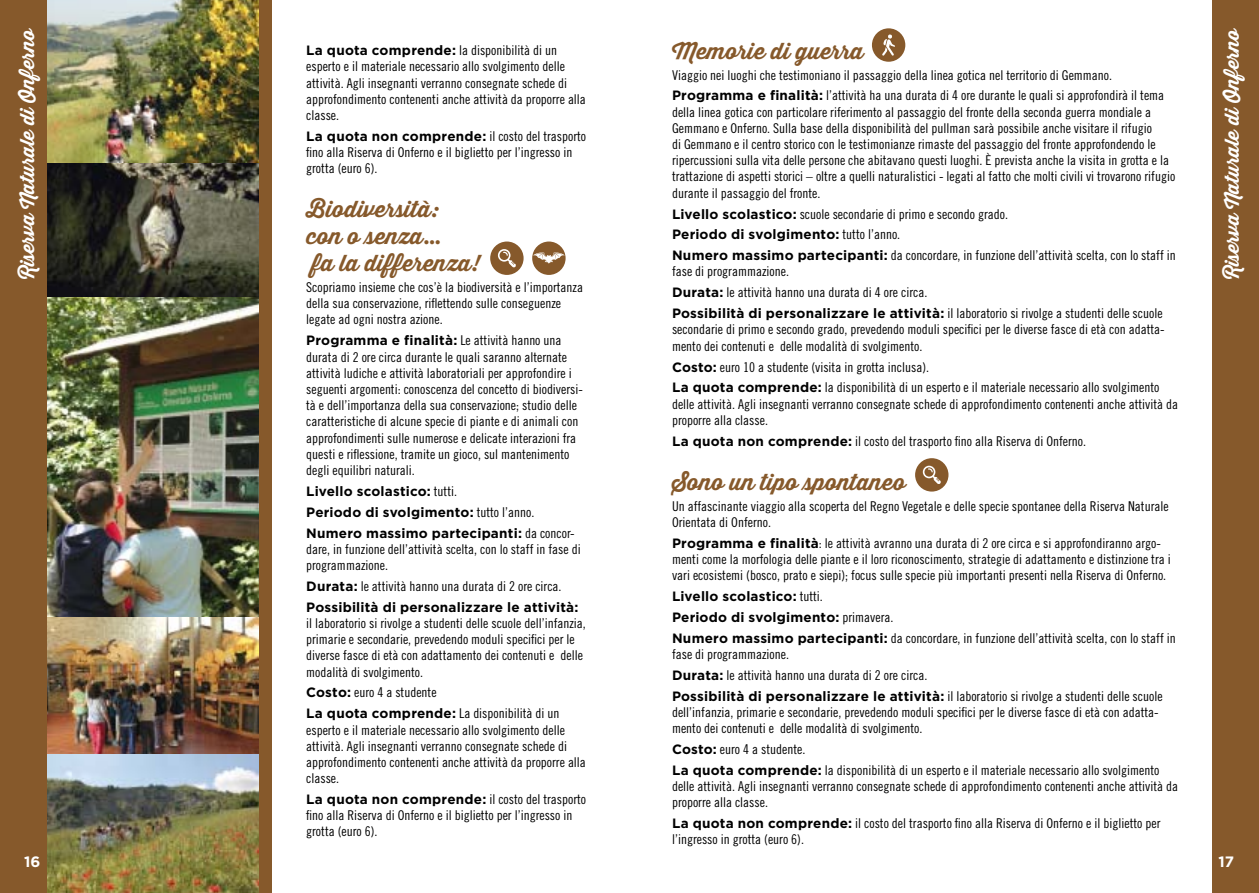
<style>
.page{position:relative;width:1259px;height:893px;background:#fff}
.page>*{position:absolute;margin:0;border:0;box-sizing:border-box;transform-origin:0 0}
.onferno_titoli{font:700 22.5px "Thirsty Script";color:#86592b}
.contenuti{font:700 19.5px "Thirsty Script";color:#fff}
.t1{font:700 15px "Gotham";color:#fff}
.contenuti-2{font:13.5px/16.2px "Trade Gothic LT Std Cn 18";color:#000}
.contenuti-3{font:700 13.5px "Gotham";letter-spacing:.015em;color:#000}
.titoli_verticali{font:700 13.35px "Gotham";color:#fff}
.s1{font-family:"Gotham";font-weight:700}
.s2{font-family:"Trade Gothic LT Std Cn 18";font-weight:400}
</style>
<div class="page">
<img style="left:47px;top:163px;width:212px;height:135px">
<img style="left:47px;top:617px;width:212px;height:138px">
<img style="left:47px;top:0;width:212px;height:163px">
<img style="left:47px;top:755px;width:212px;height:138px">
<img style="left:47px;top:298px;width:212px;height:319px">
<div style="left:0;top:0;width:47px;height:893px;background:#86592b"></div>
<div style="left:259px;top:0;width:13px;height:893px;background:#86592b"></div>
<div style="left:1212px;top:0;width:47px;height:893px;background:#86592b"></div>
<div style="left:490px;top:242px;width:33px;height:33px;background:#86592b;border-radius:50%"></div>
<svg style="left:498px;top:249px;width:18px;height:19px"></svg>
<div style="left:915px;top:458px;width:33px;height:34px;background:#86592b;border-radius:50%"></div>
<svg style="left:923px;top:466px;width:18px;height:18px"></svg>
<div style="left:532px;top:242px;width:33px;height:33px;background:#86592b;border-radius:50%"></div>
<svg style="left:533px;top:252px;width:32px;height:12px"></svg>
<div style="left:872px;top:28px;width:33px;height:34px;background:#86592b;border-radius:50%"></div>
<svg style="left:882px;top:34px;width:13px;height:22px"></svg>
<p class="contenuti" style="left:12px;top:279px;width:252px;rotate:-90deg">Riserva Naturale di Onferno</p>
<p class="contenuti" style="left:1217px;top:279px;width:252px;rotate:-90deg">Riserva Naturale di Onferno</p>
<p class="titoli_verticali" style="left:11px;top:270px;width:237px;rotate:-90deg">RISERVA NATURALE DI ONFERNO</p>
<p class="onferno_titoli" style="left:672px;top:34px;width:193px">Memorie di guerra</p>
<p class="contenuti-2" style="left:672px;top:66px;width:442px">Viaggio nei luoghi che testimoniano il passaggio della linea gotica nel territorio di Gemmano.</p>
<p class="contenuti-2" style="left:672px;top:87px;width:505px"><span class="s1">Programma e finalità:</span> l’attività ha una durata di 4 ore durante le quali si approfondirà il tema della linea gotica con particolare riferimento al passaggio del fronte della seconda guerra mondiale a Gemmano e Onferno. Sulla base della disponibilità del pullman sarà possibile anche visitare il rifugio<br>di Gemmano e il centro storico con le testimonianze rimaste del passaggio del fronte approfondendo le ripercussioni sulla vita delle persone che abitavano questi luoghi. È prevista anche la visita in grotta e la trattazione di aspetti storici – oltre a quelli naturalistici - legati al fatto che molti civili vi trovarono rifugio durante il passaggio del fronte.</p>
<p class="contenuti-2" style="left:672px;top:205px;width:338px"><span class="s1">Livello scolastico:</span> scuole secondarie di primo e secondo grado.</p>
<p class="contenuti-3" style="left:672px;top:227px;width:230px">Periodo di svolgimento: <span class="s2">tutto l’anno.</span></p>
<p class="contenuti-2" style="left:672px;top:247px;width:505px"><span class="s1">Numero massimo partecipanti:</span> da concordare, in funzione dell’attività scelta, con lo staff in fase di programmazione.</p>
<p class="contenuti-2" style="left:672px;top:284px;width:257px"><span class="s1">Durata:</span> le attività hanno una durata di 4 ore circa.</p>
<p class="contenuti-2" style="left:672px;top:305px;width:494px"><span class="s1">Possibilità di personalizzare le attività:</span> il laboratorio si rivolge a studenti delle scuole secondarie di primo e secondo grado, prevedendo moduli specifici per le diverse fasce di età con adatta&shy;mento dei contenuti e delle modalità di svolgimento.</p>
<p class="contenuti-2" style="left:672px;top:358px;width:259px"><span class="s1">Costo:</span> euro 10 a studente (visita in grotta inclusa).</p>
<p class="contenuti-2" style="left:672px;top:379px;width:508px"><span class="s1">La quota comprende:</span> la disponibilità di un esperto e il materiale necessario allo svolgimento delle attività. Agli insegnanti verranno consegnate schede di approfondimento contenenti anche attività da proporre alla classe.</p>
<p class="contenuti-2" style="left:672px;top:433px;width:416px"><span class="s1">La quota non comprende:</span> il costo del trasporto fino alla Riserva di Onferno.</p>
<p class="onferno_titoli" style="left:672px;top:465px;width:235px">Sono un tipo spontaneo</p>
<p class="contenuti-2" style="left:672px;top:497px;width:498px">Un affascinante viaggio alla scoperta del Regno Vegetale e delle specie spontanee della Riserva Naturale<br>Orientata di Onferno.</p>
<p class="contenuti-2" style="left:672px;top:535px;width:500px"><span class="s1">Programma e finalità</span>: le attività avranno una durata di 2 ore circa e si approfondiranno argo&shy;menti come la morfologia delle piante e il loro riconoscimento, strategie di adattamento e distinzione tra i vari ecosistemi (bosco, prato e siepi); focus sulle specie più importanti presenti nella Riserva di Onferno.</p>
<p class="contenuti-3" style="left:672px;top:588px;width:152px">Livello scolastico: <span class="s2">tutti.</span></p>
<p class="contenuti-3" style="left:672px;top:609px;width:223px">Periodo di svolgimento: <span class="s2">primavera.</span></p>
<p class="contenuti-2" style="left:672px;top:630px;width:505px"><span class="s1">Numero massimo partecipanti:</span> da concordare, in funzione dell’attività scelta, con lo staff in fase di programmazione.</p>
<p class="contenuti-2" style="left:672px;top:667px;width:257px"><span class="s1">Durata:</span> le attività hanno una durata di 2 ore circa.</p>
<p class="contenuti-2" style="left:672px;top:688px;width:492px"><span class="s1">Possibilità di personalizzare le attività:</span> il laboratorio si rivolge a studenti delle scuole dell’infanzia, primarie e secondarie, prevedendo moduli specifici per le diverse fasce di età con adatta&shy;mento dei contenuti e delle modalità di svolgimento.</p>
<p class="contenuti-2" style="left:672px;top:741px;width:135px"><span class="s1">Costo:</span> euro 4 a studente.</p>
<p class="contenuti-2" style="left:672px;top:762px;width:508px"><span class="s1">La quota comprende:</span> la disponibilità di un esperto e il materiale necessario allo svolgimento delle attività. Agli insegnanti verranno consegnate schede di approfondimento contenenti anche attività da proporre alla classe.</p>
<p class="contenuti-2" style="left:672px;top:815px;width:490px"><span class="s1">La quota non comprende:</span> il costo del trasporto fino alla Riserva di Onferno e il biglietto per l’ingresso in grotta (euro 6).</p>
<p class="contenuti-2" style="left:306px;top:42px;width:281px"><span class="s1">La quota comprende:</span> la disponibilità di un esperto e il materiale necessario allo svolgimento delle attività. Agli insegnanti verranno consegnate schede di approfondimento contenenti anche attività da proporre alla classe.</p>
<p class="contenuti-2" style="left:306px;top:128px;width:281px"><span class="s1">La quota non comprende:</span> il costo del trasporto fino alla Riserva di Onferno e il biglietto per l’ingresso in grotta (euro 6).</p>
<p class="onferno_titoli" style="left:306px;top:192px;width:134px">Biodiversità:</p>
<p class="onferno_titoli" style="left:306px;top:219px;width:137px">con o senza…</p>
<p class="onferno_titoli" style="left:312px;top:246px;width:169px">fa la differenza!</p>
<p class="contenuti-2" style="left:306px;top:279px;width:278px">Scopriamo insieme che cos’è la biodiversità e l’importanza della sua conservazione, riflettendo sulle conseguenze legate ad ogni nostra azione.</p>
<p class="contenuti-2" style="left:306px;top:332px;width:278px"><span class="s1">Programma e finalità:</span> Le attività hanno una durata di 2 ore circa durante le quali saranno alternate attività ludiche e attività laboratoriali per approfondire i seguenti argomenti: conoscenza del concetto di biodiversi&shy;tà e dell’importanza della sua conservazione; studio delle caratteristiche di alcune specie di piante e di animali con approfondimenti sulle numerose e delicate interazioni fra questi e riflessione, tramite un gioco, sul mantenimento degli equilibri naturali.</p>
<p class="contenuti-3" style="left:306px;top:483px;width:152px">Livello scolastico: <span class="s2">tutti.</span></p>
<p class="contenuti-3" style="left:306px;top:504px;width:230px">Periodo di svolgimento: <span class="s2">tutto l’anno.</span></p>
<p class="contenuti-2" style="left:306px;top:525px;width:276px"><span class="s1">Numero massimo partecipanti:</span> da concor&shy;dare, in funzione dell’attività scelta, con lo staff in fase di programmazione.</p>
<p class="contenuti-2" style="left:306px;top:578px;width:257px"><span class="s1">Durata:</span> le attività hanno una durata di 2 ore circa.</p>
<p class="contenuti-2" style="left:306px;top:599px;width:281px"><span class="s1">Possibilità di personalizzare le attività: </span>il laboratorio si rivolge a studenti delle scuole dell’infanzia, primarie e secondarie, prevedendo moduli specifici per le diverse fasce di età con adattamento dei contenuti e delle modalità di svolgimento.</p>
<p class="contenuti-2" style="left:306px;top:684px;width:132px"><span class="s1">Costo:</span> euro 4 a studente</p>
<p class="contenuti-2" style="left:306px;top:705px;width:281px"><span class="s1">La quota comprende:</span> La disponibilità di un esperto e il materiale necessario allo svolgimento delle attività. Agli insegnanti verranno consegnate schede di approfondimento contenenti anche attività da proporre alla classe.</p>
<p class="contenuti-2" style="left:306px;top:791px;width:281px"><span class="s1">La quota non comprende:</span> il costo del trasporto fino alla Riserva di Onferno e il biglietto per l’ingresso in grotta (euro 6).</p>
<p class="t1" style="left:24px;top:853px;width:18px">16</p>
<p class="t1" style="left:1218px;top:853px;width:17px">17</p>
</div>
